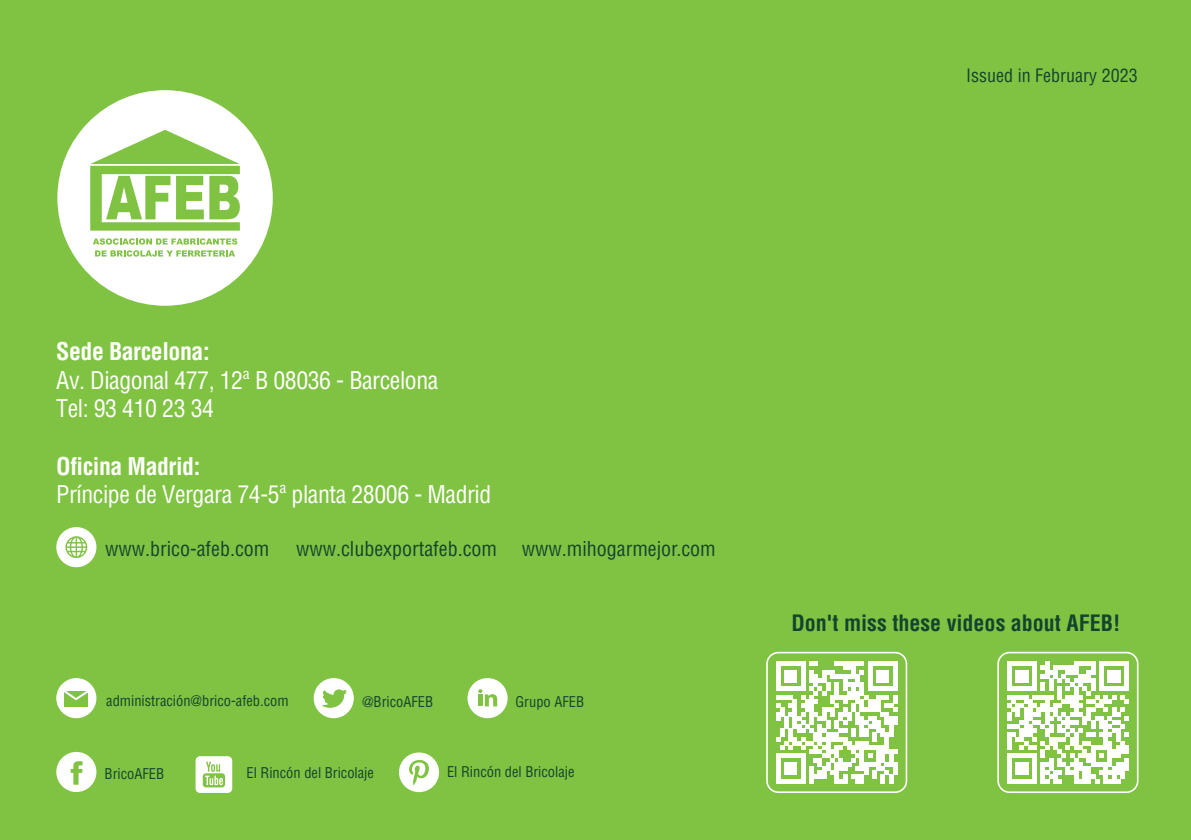
<style>
.page{position:relative;width:1191px;height:840px;background:#fff}
.page>*{position:absolute;margin:0;border:0;box-sizing:border-box;transform-origin:0 0}
.t1{font:condensed 23.8px/28.6px "Helvetica";letter-spacing:-.02em;color:#fff}
.t2{font:700 condensed 23.8px "Helvetica";letter-spacing:-.02em;color:#fff}
.t3{font:700 condensed 22px "Helvetica";color:#13452e}
.t4{font:condensed 20px "Helvetica";color:#13452e}
.t5{font:condensed 18px "Helvetica";color:#13452e}
.t6{font:condensed 14.4px "Helvetica";color:#13452e}
</style>
<div class="page">
<div style="left:0;top:0;width:1191px;height:839px;background:#80c342"></div>
<div style="left:997px;top:651px;width:141px;height:141px;border:2px solid #fff;border-radius:11px"></div>
<svg style="left:1007px;top:661px;width:121px;height:121px"></svg>
<div style="left:766px;top:651px;width:141px;height:141px;border:2px solid #fff;border-radius:11px"></div>
<svg style="left:776px;top:661px;width:121px;height:121px"></svg>
<div style="left:57px;top:90px;width:216px;height:215px;background:#fff;border-radius:50%"></div>
<svg style="left:90px;top:130px;width:150px;height:100px"></svg>
<svg style="left:93px;top:238px;width:144px;height:6px"></svg>
<svg style="left:95px;top:250px;width:140px;height:6px"></svg>
<div style="left:314px;top:677px;width:40px;height:40px;background:#fff;border-radius:50%"></div>
<svg style="left:322px;top:689px;width:25px;height:18px"></svg>
<div style="left:56px;top:751px;width:40px;height:40px;background:#fff;border-radius:50%"></div>
<svg style="left:71px;top:761px;width:12px;height:23px"></svg>
<div style="left:467px;top:677px;width:40px;height:40px;background:#fff;border-radius:50%"></div>
<svg style="left:478px;top:689px;width:19px;height:17px"></svg>
<hr style="left:478px;top:694px;width:4px;height:12px;background:#80c342">
<svg style="left:196px;top:756px;width:36px;height:36px"></svg>
<svg style="left:399px;top:752px;width:40px;height:39px"></svg>
<div style="left:56px;top:677px;width:40px;height:40px;background:#fff;border-radius:50%"></div>
<div style="left:64px;top:691px;width:24px;height:15px;background:#80c342"></div>
<svg style="left:64px;top:691px;width:24px;height:9px"></svg>
<div style="left:56px;top:526px;width:40px;height:41px;background:#fff;border-radius:50%"></div>
<svg style="left:65px;top:536px;width:22px;height:21px"></svg>
<p class="t5" style="left:966px;top:64px;width:173px">Issued in February 2023</p>
<h1 class="t2" style="left:56px;top:336px;width:155px">Sede Barcelona:</h1>
<h1 class="t1" style="left:56px;top:365px;width:384px">Av. Diagonal 477, 12ª B 08036 - Barcelona<br>Tel: 93 410 23 34</h1>
<h1 class="t2" style="left:56px;top:450px;width:146px">Oficina Madrid:</h1>
<h1 class="t1" style="left:56px;top:479px;width:437px">Príncipe de Vergara 74-5ª planta 28006 - Madrid</h1>
<h3 class="t4" style="left:105px;top:536px;width:166px">www.brico-afeb.com</h3>
<h3 class="t4" style="left:296px;top:536px;width:421px">www.clubexportafeb.com www.mihogarmejor.com</h3>
<p class="t6" style="left:106px;top:691px;width:184px">administración@brico-afeb.com</p>
<p class="t6" style="left:362px;top:692px;width:73px">@BricoAFEB</p>
<p class="t6" style="left:515px;top:692px;width:70px">Grupo AFEB</p>
<p class="t6" style="left:105px;top:764px;width:61px">BricoAFEB</p>
<p class="t6" style="left:246px;top:763px;width:129px">El Rincón del Bricolaje</p>
<p class="t6" style="left:447px;top:762px;width:129px">El Rincón del Bricolaje</p>
<h2 class="t3" style="left:791px;top:608px;width:330px">Don't miss these videos about AFEB!</h2>
</div>
